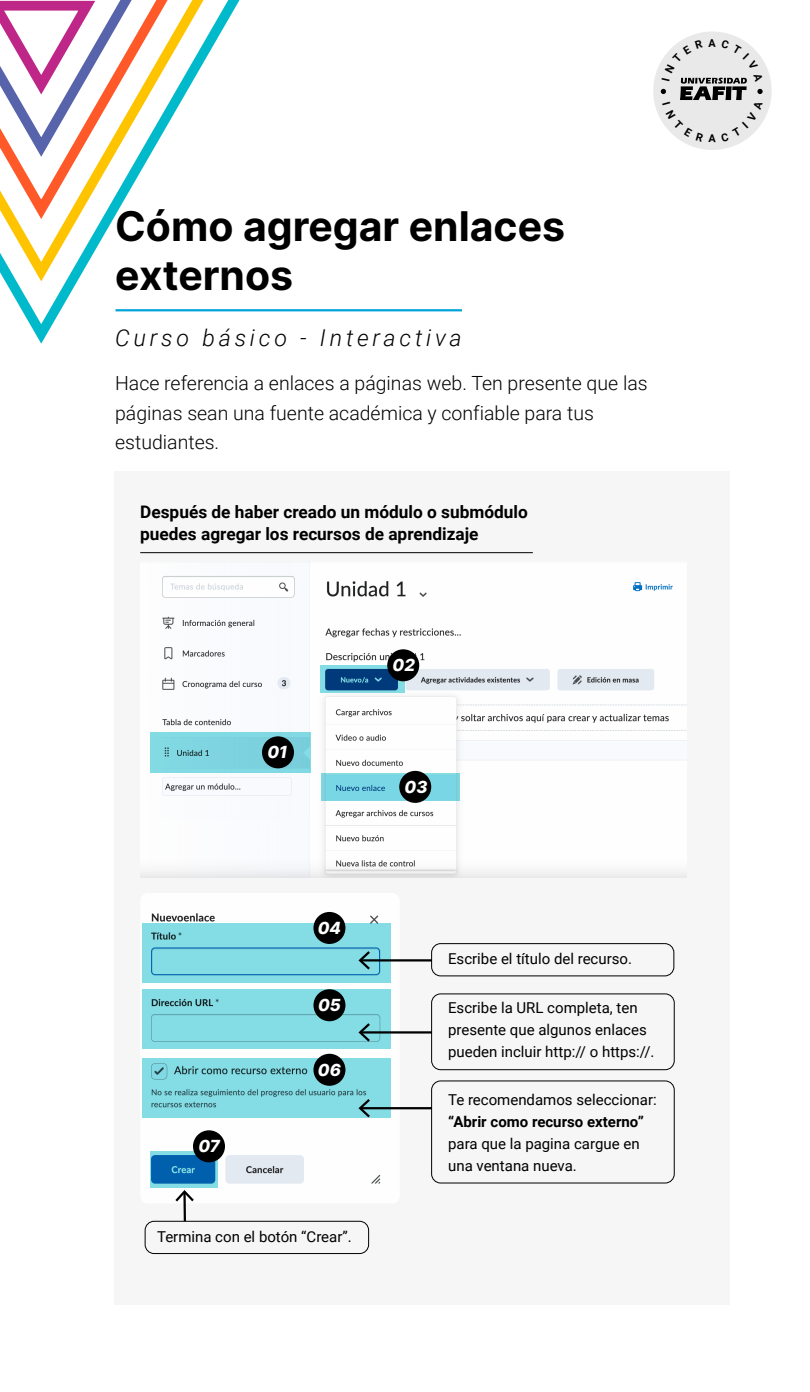
<style>
.page{position:relative;width:810px;height:1392px;background:#fff}
.page>*{position:absolute;margin:0;border:0;box-sizing:border-box;transform-origin:0 0}
.t1{font:40.95px/49.1px "Inter";color:#000}
.t2{font:italic 300 23.17px "Roboto";letter-spacing:.165em;color:#000}
.t3{font:300 19.5px/29.7px "Roboto";color:#000}
.t4{font:700 17.25px/21.8px "Roboto";color:#000}
.t5{font:16.73px "Inter";color:#fff}
.t6{font:15px/21.8px "Roboto";color:#000}
.t7{font:700 15px "Roboto";color:#000}
</style>
<div class="page">
<svg style="left:7px;top:285px;width:311px;height:59px"></svg>
<svg style="left:0;top:0;width:240px;height:285px"></svg>
<svg style="left:0;top:0;width:212px;height:223px"></svg>
<svg style="left:0;top:0;width:158px;height:160px"></svg>
<div style="left:653px;top:32px;width:119px;height:118px;background:#e9e9e9;border-radius:50%"></div>
<hr style="left:116px;top:309px;width:346px;height:2px;background:#00a3da">
<div style="left:114px;top:471px;width:616px;height:833px;background:#f6f6f6"></div>
<hr style="left:140px;top:552px;width:393px;height:1px;background:#000">
<img style="left:140px;top:576px;width:546px;height:301px">
<div style="left:151px;top:732px;width:160px;height:40px;background:#7ed5e1"></div>
<svg style="left:321px;top:772px;width:139px;height:28px;background:#7bd2e1"></svg>
<svg style="left:321px;top:665px;width:84px;height:28px;background:#2c709e"></svg>
<img style="left:142px;top:913px;width:258px;height:275px">
<svg style="left:142px;top:923px;width:249px;height:59px;background:#7cd4e0"></svg>
<svg style="left:142px;top:988px;width:249px;height:60px;background:#83d8e0"></svg>
<svg style="left:142px;top:1058px;width:249px;height:60px;background:#7dd0d9"></svg>
<svg style="left:151px;top:1150px;width:67px;height:37px;background:#2480bb"></svg>
<div style="left:262px;top:736px;width:32px;height:32px;background:#000;border-radius:50%"></div>
<div style="left:387px;top:649px;width:32px;height:32px;background:#000;border-radius:50%"></div>
<div style="left:399px;top:770px;width:32px;height:32px;background:#000;border-radius:50%"></div>
<div style="left:313px;top:911px;width:32px;height:32px;background:#000;border-radius:50%"></div>
<div style="left:313px;top:989px;width:32px;height:32px;background:#000;border-radius:50%"></div>
<div style="left:313px;top:1053px;width:32px;height:32px;background:#000;border-radius:50%"></div>
<div style="left:193px;top:1130px;width:32px;height:32px;background:#000;border-radius:50%"></div>
<hr style="left:361px;top:959px;width:71px;height:2px;background:#000">
<svg style="left:358px;top:951px;width:12px;height:18px"></svg>
<div style="left:431px;top:943px;width:243px;height:33px;border:1px solid #000;border-radius:9px"></div>
<svg style="left:175px;top:1190px;width:19px;height:30px"></svg>
<div style="left:145px;top:1220px;width:224px;height:33px;border:1px solid #000;border-radius:9px"></div>
<hr style="left:361px;top:1031px;width:71px;height:2px;background:#000">
<svg style="left:358px;top:1023px;width:12px;height:18px"></svg>
<div style="left:431px;top:993px;width:244px;height:77px;border:1px solid #000;border-radius:9px"></div>
<hr style="left:361px;top:1107px;width:71px;height:2px;background:#000">
<svg style="left:358px;top:1098px;width:12px;height:19px"></svg>
<div style="left:431px;top:1080px;width:244px;height:103px;border:1px solid #000;border-radius:9px"></div>
<svg style="left:661px;top:40px;width:102px;height:96px"></svg>
<h1 class="t1" style="left:115px;top:201px;width:452px">Cómo agregar enlaces externos</h1>
<h2 class="t2" style="left:115px;top:321px;width:348px">Curso básico - Interactiva</h2>
<h3 class="t3" style="left:115px;top:367px;width:534px">Hace referencia a enlaces a páginas web. Ten presente que las páginas sean una fuente académica y confiable para tus estudiantes.</h3>
<p class="t4" style="left:140px;top:500px;width:389px">Después de haber creado un módulo o submódulo puedes agregar los recursos de aprendizaje</p>
<p class="t5" style="left:267px;top:740px;width:22px">01</p>
<p class="t5" style="left:393px;top:653px;width:24px">02</p>
<p class="t5" style="left:405px;top:774px;width:24px">03</p>
<p class="t5" style="left:318px;top:915px;width:25px">04</p>
<p class="t5" style="left:318px;top:992px;width:24px">05</p>
<p class="t5" style="left:198px;top:1133px;width:23px">07</p>
<p class="t5" style="left:318px;top:1057px;width:25px">06</p>
<p class="t6" style="left:157px;top:1224px;width:196px">Termina con el botón “Crear”.</p>
<p class="t6" style="left:448px;top:947px;width:185px">Escribe el título del recurso.</p>
<p class="t6" style="left:448px;top:996px;width:208px">Escribe la URL completa, ten presente que algunos enlaces pueden incluir http:// o https://.</p>
<p class="t6" style="left:448px;top:1088px;width:210px">Te recomendamos seleccionar:</p>
<p class="t7" style="left:448px;top:1111px;width:197px">“Abrir como recurso externo”</p>
<p class="t6" style="left:448px;top:1131px;width:193px">para que la pagina cargue en una ventana nueva.</p>
</div>
